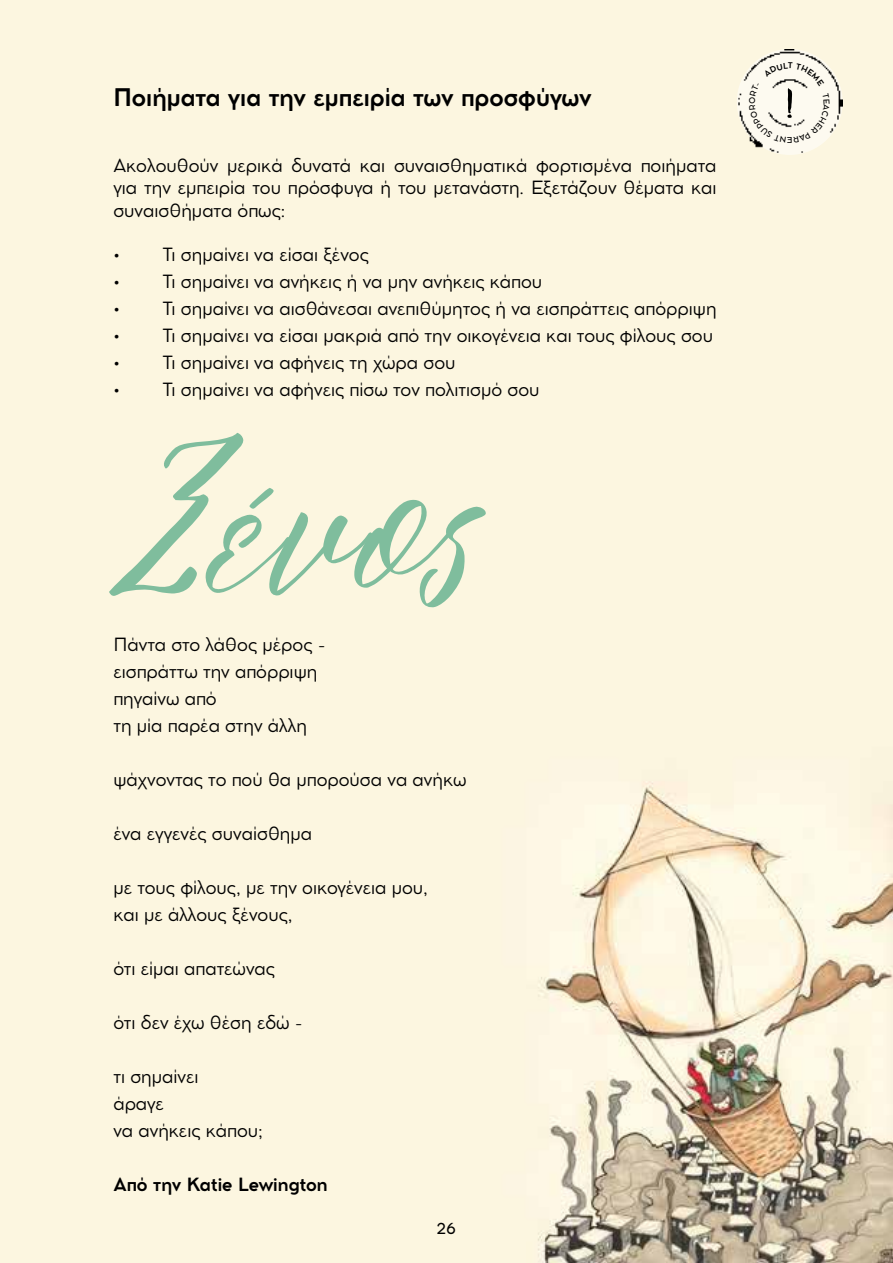
<style>
.page{position:relative;width:893px;height:1263px;background:#fff}
.page>*{position:absolute;margin:0;border:0;box-sizing:border-box;transform-origin:0 0}
.t1{font:218.1px "Novaturient";color:#7fbd9d}
.t2{font:700 24px "Cocomat Pro";color:#000}
.t3{font:18px/27px "Cocomat Pro";color:#000}
.t4{font:700 18px "Cocomat Pro";color:#000}
.t5{font:500 15px "Cocomat Pro";color:#000}
</style>
<div class="page">
<img style="left:0;top:0;width:893px;height:1263px">
<img style="left:734px;top:49px;width:109px;height:110px">
<svg style="left:749px;top:63px;width:81px;height:80px"></svg>
<h2 class="t2" style="left:113px;top:78px;width:480px">Ποιήματα για την εμπειρία των προσφύγων</h2>
<p class="t3" style="left:113px;top:153px;width:605px;line-height:22.5px;text-align:justify">Ακολουθούν μερικά δυνατά και συναισθηματικά φορτισμένα ποιήματα για την εμπειρία του πρόσφυγα ή του μετανάστη. Εξετάζουν θέματα και συναισθήματα όπως:</p>
<p class="t3" style="left:114px;top:240px;width:7px">•</p>
<p class="t3" style="left:162px;top:240px;width:208px">Τι σημαίνει να είσαι ξένος</p>
<p class="t3" style="left:114px;top:267px;width:7px">•</p>
<p class="t3" style="left:162px;top:267px;width:381px">Τι σημαίνει να ανήκεις ή να μην ανήκεις κάπου</p>
<p class="t3" style="left:114px;top:294px;width:7px">•</p>
<p class="t3" style="left:162px;top:294px;width:556px">Τι σημαίνει να αισθάνεσαι ανεπιθύμητος ή να εισπράττεις απόρριψη</p>
<p class="t3" style="left:114px;top:321px;width:7px">•</p>
<p class="t3" style="left:162px;top:321px;width:552px">Τι σημαίνει να είσαι μακριά από την οικογένεια και τους φίλους σου</p>
<p class="t3" style="left:114px;top:348px;width:7px">•</p>
<p class="t3" style="left:162px;top:348px;width:294px">Τι σημαίνει να αφήνεις τη χώρα σου</p>
<p class="t3" style="left:114px;top:375px;width:7px">•</p>
<p class="t3" style="left:162px;top:375px;width:378px">Τι σημαίνει να αφήνεις πίσω τον πολιτισμό σου</p>
<h1 class="t1" style="left:111px;top:392px;width:390px;rotate:-3deg">Ξένος</h1>
<p class="t3" style="left:113px;top:630px;width:214px">Πάντα στο λάθος μέρος - εισπράττω την απόρριψη πηγαίνω από<br>τη μία παρέα στην άλλη</p>
<p class="t3" style="left:113px;top:765px;width:355px">ψάχνοντας το πού θα μπορούσα να ανήκω</p>
<p class="t3" style="left:113px;top:819px;width:200px">ένα εγγενές συναίσθημα</p>
<p class="t3" style="left:113px;top:873px;width:316px">με τους φίλους, με την οικογένεια μου, και με άλλους ξένους,</p>
<p class="t3" style="left:113px;top:954px;width:163px">ότι είμαι απατεώνας</p>
<p class="t3" style="left:113px;top:1008px;width:191px">ότι δεν έχω θέση εδώ -</p>
<p class="t3" style="left:113px;top:1062px;width:151px">τι σημαίνει<br>άραγε<br>να ανήκεις κάπου;</p>
<p class="t4" style="left:113px;top:1169px;width:216px">Από την Katie Lewington</p>
<p class="t5" style="left:437px;top:1216px;width:21px">26</p>
</div>
